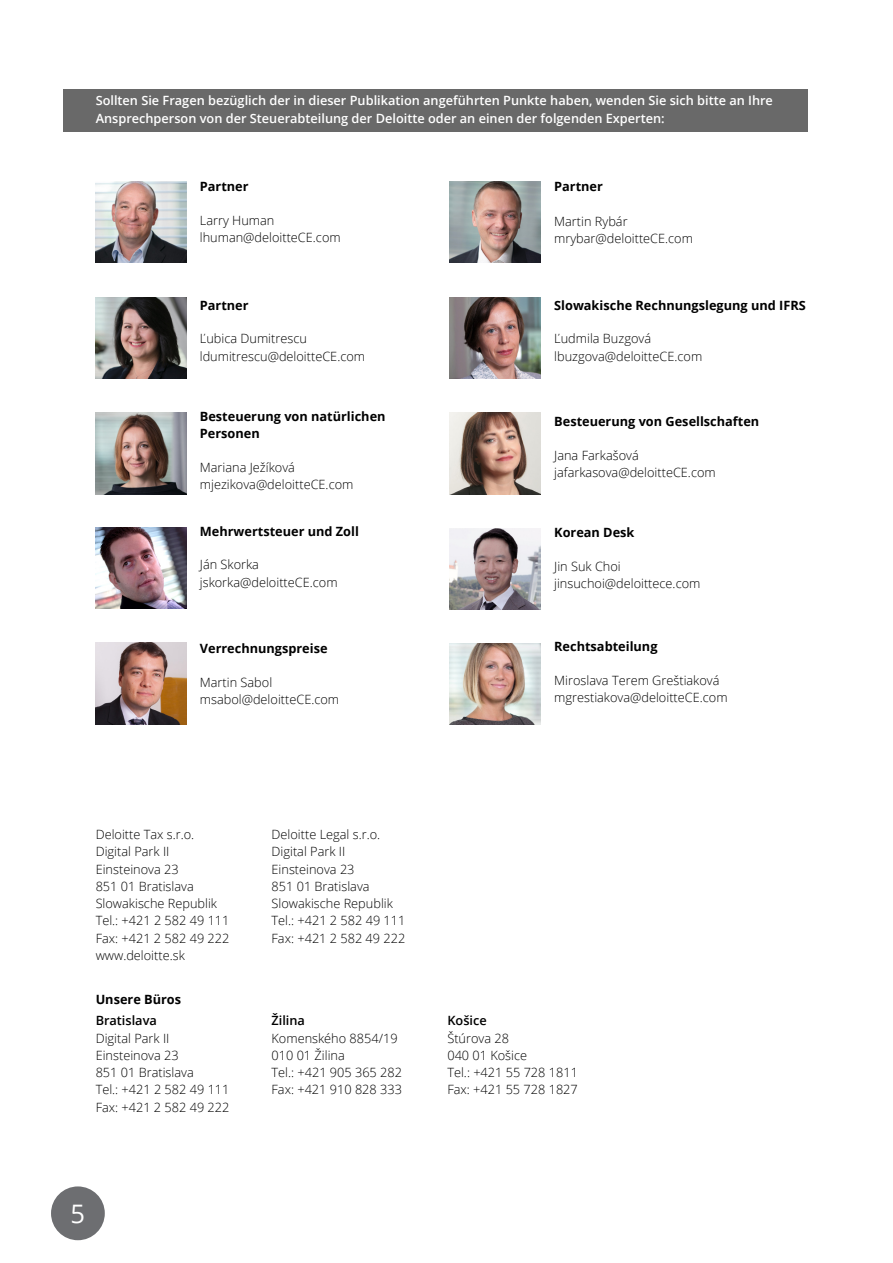
<style>
.page{position:relative;width:893px;height:1263px;background:#fff}
.page>*{position:absolute;margin:0;border:0;box-sizing:border-box;transform-origin:0 0}
.t1{font:25.5px "Open Sans";color:#fff}
.t2{font:300 12.75px/17.2px "Open Sans";color:#000}
.t3{font:700 12.75px/17.2px "Open Sans";color:#000}
.t4{font:600 12.75px/17.2px "Open Sans";color:#fff}
.t5{font:600 12.75px "Open Sans";color:#000}
</style>
<div class="page">
<div style="left:51px;top:1186px;width:54px;height:54px;background:#6d6e71;border-radius:50%"></div>
<img style="left:96px;top:413px;width:91px;height:81px">
<img style="left:96px;top:527px;width:91px;height:82px">
<img style="left:450px;top:528px;width:91px;height:82px">
<img style="left:450px;top:181px;width:91px;height:82px">
<img style="left:96px;top:297px;width:91px;height:81px">
<img style="left:96px;top:643px;width:91px;height:81px">
<img style="left:450px;top:643px;width:91px;height:82px">
<img style="left:450px;top:297px;width:91px;height:81px">
<img style="left:96px;top:181px;width:91px;height:81px">
<div style="left:64px;top:89px;width:744px;height:43px;background:#696969"></div>
<img style="left:450px;top:413px;width:91px;height:81px">
<p class="t4" style="left:96px;top:92px;width:679px">Sollten Sie Fragen bezüglich der in dieser Publikation angeführten Punkte haben, wenden Sie sich bitte an Ihre<br>Ansprechperson von der Steuerabteilung der Deloitte oder an einen der folgenden Experten:</p>
<p class="t3" style="left:200px;top:178px;width:50px">Partner</p>
<p class="t2" style="left:200px;top:211px;width:142px">Larry Human lhuman@deloitteCE.com</p>
<p class="t3" style="left:200px;top:296px;width:50px">Partner</p>
<p class="t2" style="left:200px;top:330px;width:167px">Ľubica Dumitrescu ldumitrescu@deloitteCE.com</p>
<p class="t3" style="left:200px;top:407px;width:187px">Besteuerung von natürlichen<br>Personen</p>
<p class="t2" style="left:200px;top:458px;width:155px">Mariana Ježíková mjezikova@deloitteCE.com</p>
<p class="t3" style="left:200px;top:522px;width:161px">Mehrwertsteuer und Zoll</p>
<p class="t2" style="left:200px;top:556px;width:139px">Ján Skorka jskorka@deloitteCE.com</p>
<p class="t3" style="left:200px;top:640px;width:129px">Verrechnungspreise</p>
<p class="t2" style="left:200px;top:673px;width:141px">Martin Sabol msabol@deloitteCE.com</p>
<p class="t3" style="left:554px;top:178px;width:50px">Partner</p>
<p class="t2" style="left:554px;top:212px;width:140px">Martin Rybár mrybar@deloitteCE.com</p>
<p class="t3" style="left:554px;top:296px;width:253px">Slowakische Rechnungslegung und IFRS</p>
<p class="t2" style="left:554px;top:330px;width:150px">Ľudmila Buzgová lbuzgova@deloitteCE.com</p>
<p class="t3" style="left:554px;top:412px;width:207px">Besteuerung von Gesellschaften</p>
<p class="t2" style="left:554px;top:446px;width:163px">Jana Farkašová jafarkasova@deloitteCE.com</p>
<p class="t3" style="left:554px;top:523px;width:82px">Korean Desk</p>
<p class="t2" style="left:554px;top:557px;width:148px">Jin Suk Choi jinsuchoi@deloittece.com</p>
<p class="t3" style="left:554px;top:637px;width:105px">Rechtsabteilung</p>
<p class="t2" style="left:554px;top:671px;width:175px">Miroslava Terem Greštiaková mgrestiakova@deloitteCE.com</p>
<p class="t2" style="left:96px;top:825px;width:135px">Deloitte Tax s.r.o.<br>Digital Park II<br>Einsteinova 23<br>851 01 Bratislava<br>Slowakische Republik<br>Tel.: +421 2 582 49 111<br>Fax: +421 2 582 49 222 www.deloitte.sk</p>
<p class="t2" style="left:272px;top:825px;width:135px">Deloitte Legal s.r.o.<br>Digital Park II<br>Einsteinova 23<br>851 01 Bratislava<br>Slowakische Republik<br>Tel.: +421 2 582 49 111<br>Fax: +421 2 582 49 222</p>
<p class="t3" style="left:96px;top:990px;width:87px">Unsere Büros</p>
<p class="t5" style="left:96px;top:1012px;width:63px">Bratislava</p>
<p class="t2" style="left:96px;top:1029px;width:135px">Digital Park II<br>Einsteinova 23<br>851 01 Bratislava<br>Tel.: +421 2 582 49 111<br>Fax: +421 2 582 49 222</p>
<p class="t5" style="left:272px;top:1012px;width:35px">Žilina</p>
<p class="t2" style="left:272px;top:1029px;width:132px">Komenského 8854/19<br>010 01 Žilina<br>Tel.: +421 905 365 282<br>Fax: +421 910 828 333</p>
<h1 class="t1" style="left:71px;top:1196px;width:16px">5</h1>
<p class="t5" style="left:447px;top:1012px;width:41px">Košice</p>
<p class="t2" style="left:447px;top:1029px;width:132px">Štúrova 28<br>040 01 Košice<br>Tel.: +421 55 728 1811<br>Fax: +421 55 728 1827</p>
</div>
